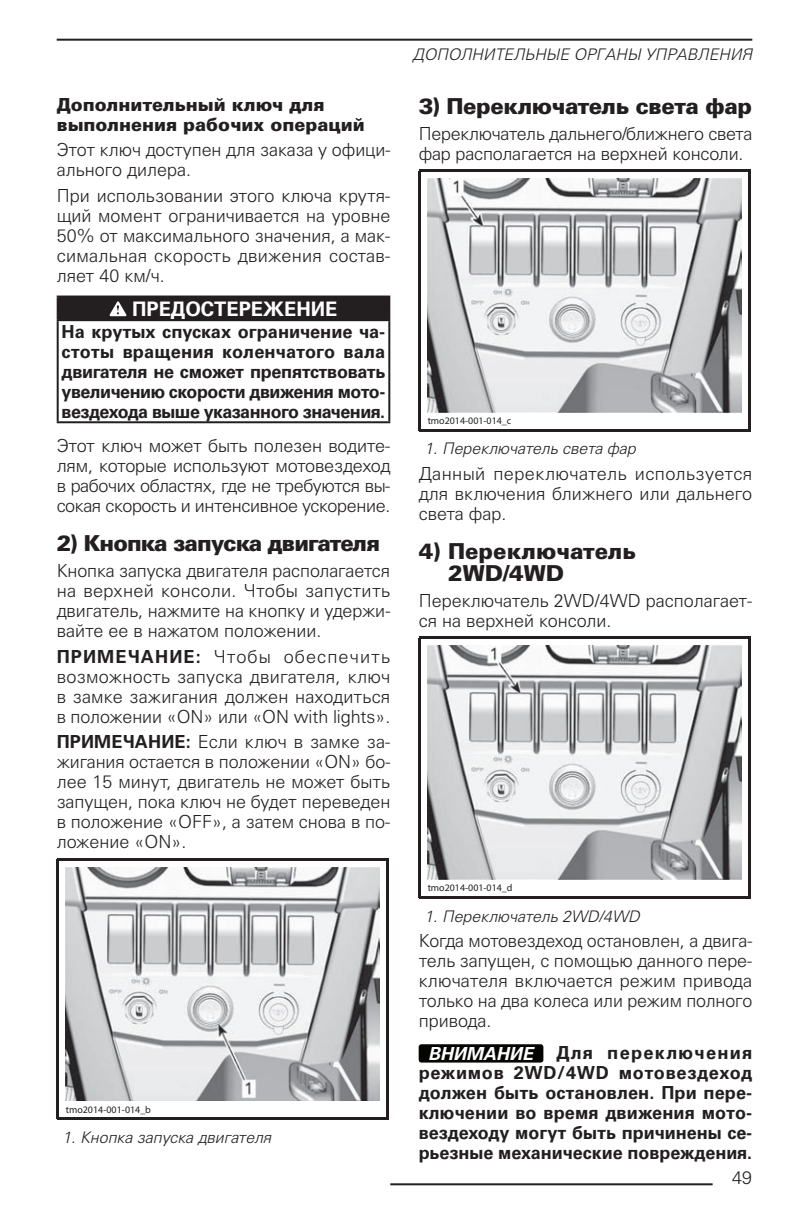
<style>
.page{position:relative;width:792px;height:1224px;background:#fff}
.page>*{position:absolute;margin:0;border:0;box-sizing:border-box;transform-origin:0 0}
.Заголовок_3{font:900 22px "Univers Cyr";letter-spacing:-.04em;color:#231f20}
.Заголовок_3-2{font:900 22px "Univers Cyr";letter-spacing:-.02em;color:#231f20}
.Заголовок_3-3{font:900 22px/22px "Univers Cyr";color:#231f20}
.t1{font:700 20px "Univers Cyr";color:#fff}
.Основной_текст{font:300 18px/20px "Univers Cyr";letter-spacing:-.005em;color:#231f20;text-align:justify}
.Предостережение{font:700 18px/20px "Univers Cyr";letter-spacing:-.025em;color:#231f20;text-align:justify}
.Заголовок_4{font:900 18px/20px "Univers Cyr";color:#231f20}
.t2{font:italic 700 18px "Univers Cyr";color:#fff}
.Подпись_к_рисункам{font:italic 300 16px "Univers Cyr";color:#231f20}
.t3{font:300 10px "Univers";color:#231f20}
.s1{font-weight:700}
</style>
<div class="page">
<hr style="left:57px;top:39px;width:695px;height:2px;background:#231f20">
<hr style="left:390px;top:1183px;width:323px;height:2px;background:#231f20">
<div style="left:58px;top:297px;width:331px;height:23px;background:#231f20"></div>
<hr style="left:57px;top:296px;width:333px;height:2px;background:#231f20">
<hr style="left:57px;top:298px;width:2px;height:21px;background:#231f20">
<hr style="left:388px;top:298px;width:2px;height:21px;background:#231f20">
<hr style="left:57px;top:319px;width:333px;height:2px;background:#231f20">
<hr style="left:57px;top:321px;width:2px;height:100px;background:#231f20">
<hr style="left:388px;top:321px;width:2px;height:100px;background:#231f20">
<hr style="left:57px;top:421px;width:333px;height:2px;background:#231f20">
<svg style="left:109px;top:301px;width:18px;height:16px"></svg>
<img style="left:66px;top:867px;width:314px;height:234px">
<hr style="left:57px;top:858px;width:332px;height:3px;background:#231f20">
<hr style="left:57px;top:1118px;width:332px;height:2px;background:#231f20">
<hr style="left:57px;top:859px;width:2px;height:260px;background:#231f20">
<hr style="left:387px;top:859px;width:2px;height:260px;background:#231f20">
<img style="left:428px;top:179px;width:314px;height:233px">
<hr style="left:419px;top:170px;width:332px;height:2px;background:#231f20">
<hr style="left:419px;top:429px;width:332px;height:2px;background:#231f20">
<hr style="left:419px;top:171px;width:2px;height:259px;background:#231f20">
<hr style="left:749px;top:171px;width:2px;height:259px;background:#231f20">
<img style="left:428px;top:646px;width:314px;height:233px">
<hr style="left:419px;top:637px;width:332px;height:2px;background:#231f20">
<hr style="left:419px;top:896px;width:332px;height:2px;background:#231f20">
<hr style="left:419px;top:638px;width:2px;height:259px;background:#231f20">
<hr style="left:749px;top:638px;width:2px;height:259px;background:#231f20">
<div style="left:419px;top:1044px;width:124px;height:19px;background:#040503;border-radius:3px"></div>
<p class="Заголовок_4" style="left:57px;top:94px;width:310px">Дополнительный ключ для выполнения рабочих операций</p>
<p class="Основной_текст" style="left:57px;top:140px;width:335px">Этот ключ доступен для заказа у офици&shy;ального дилера.</p>
<p class="Основной_текст" style="left:57px;top:185px;width:335px">При использовании этого ключа крутя&shy;щий момент ограничивается на уровне 50% от максимального значения, а мак&shy;симальная скорость движения состав&shy;ляет 40 км/ч.</p>
<p class="t1" style="left:132px;top:297px;width:207px">ПРЕДОСТЕРЕЖЕНИЕ</p>
<p class="Предостережение" style="left:62px;top:322px;width:325px">На крутых спусках ограничение ча&shy;стоты вращения коленчатого вала двигателя не сможет препятствовать увеличению скорости движения мото&shy;вездехода выше указанного значения.</p>
<p class="Основной_текст" style="left:57px;top:436px;width:335px">Этот ключ может быть полезен водите&shy;лям, которые используют мотовездеход в рабочих областях, где не требуются вы&shy;сокая скорость и интенсивное ускорение.</p>
<p class="Заголовок_3" style="left:57px;top:531px;width:325px">2) Кнопка запуска двигателя</p>
<p class="Основной_текст" style="left:57px;top:561px;width:335px">Кнопка запуска двигателя располагается на верхней консоли. Чтобы запустить двигатель, нажмите на кнопку и удержи&shy;вайте ее в нажатом положении.</p>
<p class="Основной_текст" style="left:57px;top:646px;width:335px"><span class="s1">ПРИМЕЧАНИЕ:</span> Чтобы обеспечить возможность запуска двигателя, ключ в замке зажигания должен находиться в положении «ON» или «ON with lights».</p>
<p class="Основной_текст" style="left:57px;top:732px;width:335px"><span class="s1">ПРИМЕЧАНИЕ:</span> Если ключ в замке за&shy;жигания остается в положении «ON» бо&shy;лее 15 минут, двигатель не может быть запущен, пока ключ не будет переведен в положение «OFF», а затем снова в по&shy;ложение «ON».</p>
<p class="t3" style="left:66px;top:1103px;width:87px">tmo2014-001-014_b</p>
<p class="Подпись_к_рисункам" style="left:62px;top:1128px;width:210px">1. Кнопка запуска двигателя</p>
<p class="Подпись_к_рисункам" style="left:412px;top:45px;width:341px">ДОПОЛНИТЕЛЬНЫЕ ОРГАНЫ УПРАВЛЕНИЯ</p>
<p class="Заголовок_3-2" style="left:419px;top:93px;width:335px">3) Переключатель света фар</p>
<p class="Основной_текст" style="left:419px;top:123px;width:335px">Переключатель дальнего/ближнего света фар располагается на верхней консоли.</p>
<p class="t3" style="left:428px;top:415px;width:85px">tmo2014-001-014_c</p>
<p class="Подпись_к_рисункам" style="left:424px;top:440px;width:213px">1. Переключатель света фар</p>
<p class="Основной_текст" style="left:419px;top:464px;width:335px">Данный переключатель используется для включения ближнего или дальнего света фар.</p>
<p class="Заголовок_3-3" style="left:448px;top:540px;width:189px;text-indent:-29px">4) Переключатель<br>2WD/4WD</p>
<p class="Основной_текст" style="left:419px;top:590px;width:335px">Переключатель 2WD/4WD располагает&shy;ся на верхней консоли.</p>
<p class="t3" style="left:428px;top:882px;width:86px">tmo2014-001-014_d</p>
<p class="Подпись_к_рисункам" style="left:424px;top:907px;width:217px">1. Переключатель 2WD/4WD</p>
<p class="Основной_текст" style="left:419px;top:931px;width:335px">Когда мотовездеход остановлен, а двига&shy;тель запущен, с помощью данного пере&shy;ключателя включается режим привода только на два колеса или режим полного привода.</p>
<p class="t2" style="left:428px;top:1044px;width:106px">ВНИМАНИЕ</p>
<p class="Предостережение" style="left:419px;top:1042px;width:335px;text-indent:138px">Для переключения режимов 2WD/4WD мотовездеход должен быть остановлен. При пере&shy;ключении во время движения мото&shy;вездеходу могут быть причинены се&shy;рьезные механические повреждения.</p>
<p class="Основной_текст" style="left:732px;top:1168px;width:22px">49</p>
</div>
